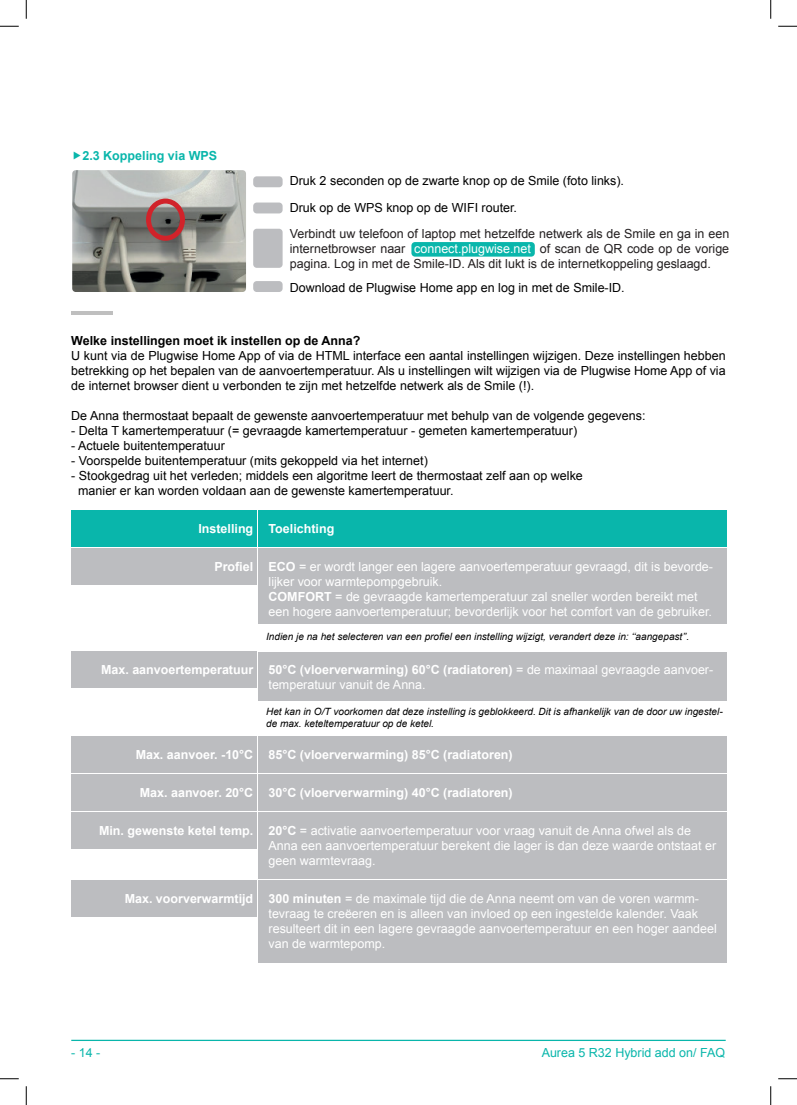
<style>
.page{position:relative;width:797px;height:1105px;background:#fff}
.page>*{position:absolute;margin:0;border:0;box-sizing:border-box;transform-origin:0 0}
.t1{font:12.5px/15px "Arial";color:#000;text-align:justify}
.t2{font:12.5px/15px "Arial";color:#fff}
.t3{font:700 12.5px "Arial";color:#fff}
.t4{font:12.5px/15px "Arial";color:#231f20;text-align:justify}
.t5{font:700 12.5px "Arial";color:#000}
.t6{font:12.5px "Arial";color:#09b6ab}
.t7{font:700 12.5px "Arial";color:#09b6ab}
.t8{font:italic 10px/12px "Arial";color:#000}
.s1{color:#fff}
.s2{font-weight:700}
</style>
<div class="page">
<hr style="left:71px;top:1040px;width:654px;height:1px;background:#09b6ab">
<div style="left:253px;top:229px;width:29px;height:39px;background:#bcbdc0;border-radius:4px"></div>
<div style="left:253px;top:176px;width:29px;height:11px;background:#bcbdc0;border-radius:4px"></div>
<div style="left:253px;top:203px;width:29px;height:10px;background:#bcbdc0;border-radius:4px"></div>
<div style="left:253px;top:281px;width:29px;height:11px;background:#bcbdc0;border-radius:4px"></div>
<div style="left:411px;top:242px;width:124px;height:15px;background:#09b6ab;border-radius:4px"></div>
<img style="left:72px;top:170px;width:174px;height:122px">
<div style="left:146px;top:199px;width:39px;height:42px;border:5px solid #d1232a;border-radius:50%"></div>
<hr style="left:71px;top:311px;width:41px;height:4px;background:#bfbfbf">
<div style="left:71px;top:510px;width:186px;height:36px;background:#09b6ab"></div>
<div style="left:258px;top:510px;width:468px;height:36px;background:#09b6ab"></div>
<div style="left:71px;top:548px;width:186px;height:36px;background:#bcbdc0"></div>
<div style="left:71px;top:652px;width:186px;height:36px;background:#bcbdc0"></div>
<div style="left:71px;top:736px;width:186px;height:36px;background:#bcbdc0"></div>
<div style="left:71px;top:774px;width:186px;height:36px;background:#bcbdc0"></div>
<div style="left:71px;top:812px;width:186px;height:36px;background:#bcbdc0"></div>
<div style="left:71px;top:880px;width:186px;height:36px;background:#bcbdc0"></div>
<div style="left:258px;top:548px;width:468px;height:76px;background:#bcbdc0"></div>
<div style="left:258px;top:652px;width:468px;height:49px;background:#bcbdc0"></div>
<div style="left:258px;top:736px;width:468px;height:36px;background:#bcbdc0"></div>
<div style="left:258px;top:774px;width:468px;height:36px;background:#bcbdc0"></div>
<div style="left:258px;top:812px;width:468px;height:66px;background:#bcbdc0"></div>
<div style="left:258px;top:880px;width:468px;height:82px;background:#bcbdc0"></div>
<svg style="left:0;top:25px;width:19px;height:2px"></svg>
<svg style="left:778px;top:25px;width:19px;height:2px"></svg>
<svg style="left:0;top:1078px;width:19px;height:1px"></svg>
<svg style="left:778px;top:1078px;width:19px;height:1px"></svg>
<svg style="left:25px;top:0;width:2px;height:19px"></svg>
<svg style="left:25px;top:1086px;width:2px;height:19px"></svg>
<svg style="left:770px;top:0;width:1px;height:19px"></svg>
<svg style="left:770px;top:1086px;width:1px;height:19px"></svg>
<p class="t7" style="left:82px;top:147px;width:136px">2.3 Koppeling via WPS</p>
<p class="t1" style="left:290px;top:174px;width:336px">Druk 2 seconden op de zwarte knop op de Smile (foto links).</p>
<p class="t1" style="left:290px;top:200px;width:229px">Druk op de WPS knop op de WIFI router.</p>
<p class="t4" style="left:290px;top:226px;width:441px">Verbindt uw telefoon of laptop met hetzelfde netwerk als de Smile en ga in een internetbrowser naar <span class="s1">connect.plugwise.net</span> of scan de QR code op de vorige pagina. Log in met de Smile-ID. Als dit lukt is de internetkoppeling geslaagd.</p>
<p class="t1" style="left:290px;top:280px;width:336px">Download de Plugwise Home app en log in met de Smile-ID.</p>
<p class="t5" style="left:71px;top:332px;width:290px">Welke instellingen moet ik instellen op de Anna?</p>
<p class="t1" style="left:71px;top:348px;width:656px">U kunt via de Plugwise Home App of via de HTML interface een aantal instellingen wijzigen. Deze instellingen hebben betrekking op het bepalen van de aanvoertemperatuur. Als u instellingen wilt wijzigen via de Plugwise Home App of via de internet browser dient u verbonden te zijn met hetzelfde netwerk als de Smile (!).</p>
<p class="t1" style="left:71px;top:408px;width:575px">De Anna thermostaat bepaalt de gewenste aanvoertemperatuur met behulp van de volgende gegevens:</p>
<p class="t1" style="left:71px;top:423px;width:507px">- Delta T kamertemperatuur (= gevraagde kamertemperatuur - gemeten kamertemperatuur)</p>
<p class="t1" style="left:71px;top:438px;width:155px">- Actuele buitentemperatuur</p>
<p class="t1" style="left:71px;top:453px;width:358px">- Voorspelde buitentemperatuur (mits gekoppeld via het internet)</p>
<p class="t1" style="left:78px;top:468px;width:506px;text-indent:-7px">- Stookgedrag uit het verleden; middels een algoritme leert de thermostaat zelf aan op welke manier er kan worden voldaan aan de gewenste kamertemperatuur.</p>
<p class="t3" style="left:198px;top:520px;width:137px">Instelling Toelichting</p>
<p class="t3" style="left:214px;top:558px;width:40px">Profiel</p>
<p class="t2" style="left:268px;top:559px;width:446px"><span class="s2">ECO</span> = er wordt langer een lagere aanvoertemperatuur gevraagd, dit is bevorde&shy;lijker voor warmtepompgebruik.<br><span class="s2">COMFORT</span> = de gevraagde kamertemperatuur zal sneller worden bereikt met een hogere aanvoertemperatuur; bevorderlijk voor het comfort van de gebruiker.</p>
<p class="t8" style="left:266px;top:631px;width:424px">Indien je na het selecteren van een profiel een instelling wijzigt, verandert deze in: ‘‘aangepast’’.</p>
<p class="t3" style="left:101px;top:662px;width:154px">Max. aanvoertemperatuur</p>
<p class="t3" style="left:136px;top:746px;width:119px">Max. aanvoer. -10°C</p>
<p class="t3" style="left:140px;top:784px;width:115px">Max. aanvoer. 20°C</p>
<p class="t3" style="left:99px;top:822px;width:156px">Min. gewenste ketel temp.</p>
<p class="t3" style="left:125px;top:890px;width:130px">Max. voorverwarmtijd</p>
<p class="t2" style="left:268px;top:663px;width:446px"><span class="s2">50°C (vloerverwarming) 60°C (radiatoren)</span> = de maximaal gevraagde aanvoer&shy;temperatuur vanuit de Anna.</p>
<p class="t8" style="left:266px;top:705px;width:458px">Het kan in O/T voorkomen dat deze instelling is geblokkeerd. Dit is afhankelijk van de door uw ingestel&shy;de max. keteltemperatuur op de ketel.</p>
<p class="t3" style="left:268px;top:746px;width:246px">85°C (vloerverwarming) 85°C (radiatoren)</p>
<p class="t3" style="left:268px;top:784px;width:246px">30°C (vloerverwarming) 40°C (radiatoren)</p>
<p class="t2" style="left:268px;top:823px;width:449px"><span class="s2">20°C</span> = activatie aanvoertemperatuur voor vraag vanuit de Anna ofwel als de<br>Anna een aanvoertemperatuur berekent die lager is dan deze waarde ontstaat er geen warmtevraag.</p>
<p class="t2" style="left:268px;top:891px;width:450px"><span class="s2">300 minuten</span> = de maximale tijd die de Anna neemt om van de voren warmm&shy;tevraag te creëeren en is alleen van invloed op een ingestelde kalender. Vaak resulteert dit in een lagere gevraagde aanvoertemperatuur en een hoger aandeel van de warmtepomp.</p>
<p class="t6" style="left:71px;top:1044px;width:31px">- 14 -</p>
<p class="t6" style="left:541px;top:1044px;width:185px">Aurea 5 R32 Hybrid add on/ FAQ</p>
</div>
